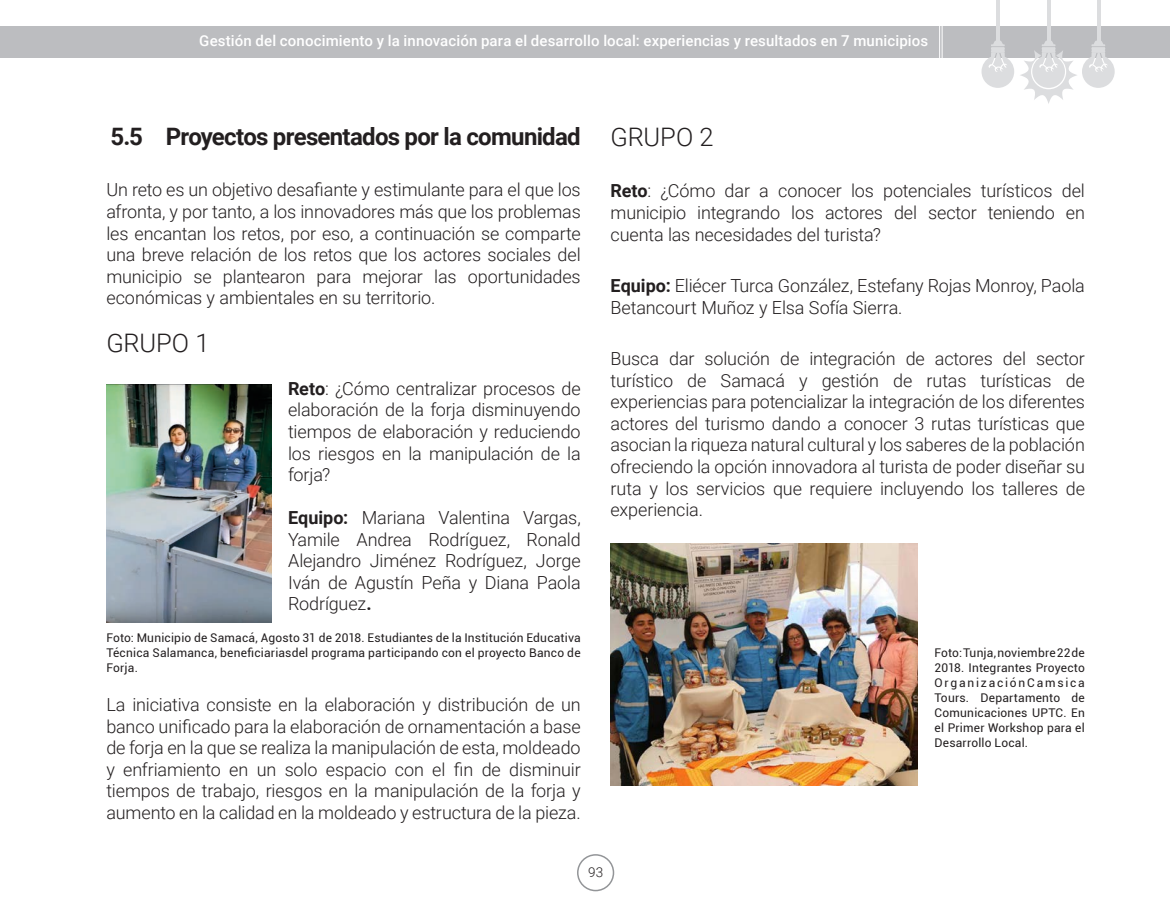
<style>
.page{position:relative;width:1170px;height:918px;background:#fff}
.page>*{position:absolute;margin:0;border:0;box-sizing:border-box;transform-origin:0 0}
.t1{font:300 25.5px "Roboto";letter-spacing:-.005em;color:#231f20}
.t2{font:700 24px "Roboto";letter-spacing:-.03em;color:#231f20}
.t3{font:300 18px/21.6px "Roboto";letter-spacing:-.01em;color:#231f20;text-align:justify}
.t4{font:500 15px "Roboto";letter-spacing:.01em;color:#fff}
.t5{font:300 13.5px "Roboto";color:#231f20}
.t6{font:12px/15px "Roboto";letter-spacing:.02em;color:#231f20;text-align:justify}
.s1{font-weight:700}
</style>
<div class="page">
<div style="left:1px;top:26px;width:1168px;height:32px;background:#bcbdc0"></div>
<hr style="left:1047px;top:0;width:3px;height:42px;background:#dcdddf">
<hr style="left:996px;top:0;width:3px;height:42px;background:#dcdddf">
<svg style="left:981px;top:40px;width:133px;height:64px"></svg>
<hr style="left:1097px;top:0;width:3px;height:42px;background:#dcdddf">
<hr style="left:941px;top:17px;width:1px;height:45px;background:#fff">
<hr style="left:939px;top:17px;width:1px;height:45px;background:#fff">
<div style="left:577px;top:854px;width:37px;height:37px;border:2px solid #939598;border-radius:50%"></div>
<img style="left:106px;top:384px;width:165px;height:238px">
<img style="left:610px;top:543px;width:307px;height:242px">
<p class="t4" style="left:199px;top:30px;width:730px">Gestión del conocimiento y la innovación para el desarrollo local: experiencias y resultados en 7 municipios</p>
<h2 class="t2" style="left:111px;top:120px;width:471px">5.5 Proyectos presentados por la comunidad</h2>
<p class="t3" style="left:106px;top:178px;width:476px">Un reto es un objetivo desafiante y estimulante para el que los afronta, y por tanto, a los innovadores más que los problemas les encantan los retos, por eso, a continuación se comparte una breve relación de los retos que los actores sociales del municipio se plantearon para mejorar las oportunidades económicas y ambientales en su territorio.</p>
<h1 class="t1" style="left:106px;top:325px;width:105px">GRUPO 1</h1>
<p class="t3" style="left:288px;top:377px;width:294px"><span class="s1">Reto</span>: ¿Cómo centralizar procesos de elaboración de la forja disminuyendo tiempos de elaboración y reduciendo los riesgos en la manipulación de la forja?</p>
<p class="t3" style="left:288px;top:506px;width:294px"><span class="s1">Equipo:</span> Mariana Valentina Vargas, Yamile Andrea Rodríguez, Ronald Alejandro Jiménez Rodríguez, Jorge Iván de Agustín Peña y Diana Paola Rodríguez<span class="s1">.</span></p>
<p class="t6" style="left:106px;top:630px;width:476px">Foto: Municipio de Samacá, Agosto 31 de 2018. Estudiantes de la Institución Educativa Técnica Salamanca, beneficiariasdel programa participando con el proyecto Banco de Forja.</p>
<p class="t3" style="left:106px;top:693px;width:476px">La iniciativa consiste en la elaboración y distribución de un banco unificado para la elaboración de ornamentación a base de forja en la que se realiza la manipulación de esta, moldeado y enfriamiento en un solo espacio con el fin de disminuir tiempos de trabajo, riesgos en la manipulación de la forja y aumento en la calidad en la moldeado y estructura de la pieza.</p>
<h1 class="t1" style="left:610px;top:119px;width:105px">GRUPO 2</h1>
<p class="t3" style="left:610px;top:180px;width:476px"><span class="s1">Reto</span>: ¿Cómo dar a conocer los potenciales turísticos del municipio integrando los actores del sector teniendo en cuenta las necesidades del turista?</p>
<p class="t3" style="left:610px;top:274px;width:476px"><span class="s1">Equipo:</span> Eliécer Turca González, Estefany Rojas Monroy, Paola<br>Betancourt Muñoz y Elsa Sofía Sierra.</p>
<p class="t3" style="left:610px;top:347px;width:476px">Busca dar solución de integración de actores del sector turístico de Samacá y gestión de rutas turísticas de experiencias para potencializar la integración de los diferentes actores del turismo dando a conocer 3 rutas turísticas que asocian la riqueza natural cultural y los saberes de la población ofreciendo la opción innovadora al turista de poder diseñar su ruta y los servicios que requiere incluyendo los talleres de experiencia.</p>
<p class="t6" style="left:934px;top:645px;width:152px">Foto: Tunja, noviembre 22 de 2018. Integrantes Proyecto OrganizaciónCamsica Tours. Departamento de Comunicaciones UPTC. En el Primer Workshop para el Desarrollo Local.</p>
<p class="t5" style="left:588px;top:863px;width:17px">93</p>
</div>
